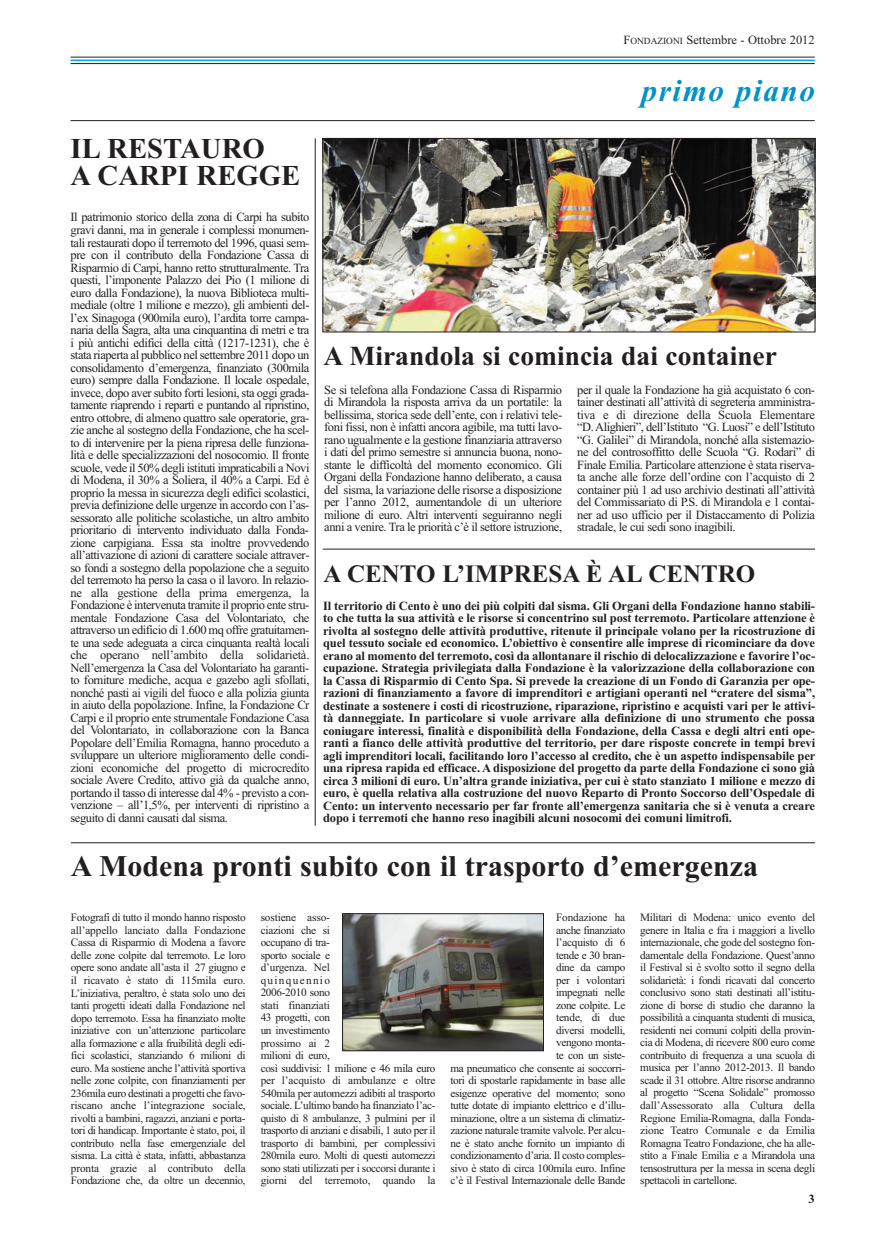
<style>
.page{position:relative;width:886px;height:1241px;background:#fff}
.page>*{position:absolute;margin:0;border:0;box-sizing:border-box;transform-origin:0 0}
.t1{font:italic 700 31.25px "Times New Roman";letter-spacing:.05em;color:#0092c8}
.t2{font:700 30px "Times New Roman";color:#231f20}
.t3{font:700 28.75px/27.5px "Times New Roman";color:#231f20}
.t4{font:700 27.5px "Times New Roman";color:#231f20}
.t5{font:700 25px "Times New Roman";color:#231f20}
.t6{font:12.5px/12.5px "Times New Roman";letter-spacing:-.03em;color:#231f20;text-align:justify}
.t7{font:700 12.5px/12.5px "Times New Roman";letter-spacing:-.01em;color:#231f20;text-align:justify}
.t8{font:12.5px "Times New Roman";color:#231f20}
.t9{font:11.25px/12.5px "Times New Roman";letter-spacing:-.03em;color:#231f20;text-align:justify}
.s1{font-size:9.38px}
</style>
<div class="page">
<hr style="left:71px;top:59px;width:744px;height:2px;background:#00aeef">
<hr style="left:71px;top:57px;width:744px;height:1px;background:#231f20">
<hr style="left:71px;top:63px;width:744px;height:1px;background:#231f20">
<hr style="left:71px;top:120px;width:744px;height:1px;background:#231f20">
<img style="left:325px;top:140px;width:488px;height:190px">
<div style="left:323px;top:138px;width:492px;height:194px;border:1px solid #231f20"></div>
<hr style="left:71px;top:842px;width:744px;height:1px;background:#231f20">
<hr style="left:323px;top:549px;width:492px;height:1px;background:#231f20">
<hr style="left:315px;top:138px;width:1px;height:687px;background:#231f20">
<img style="left:344px;top:915px;width:197px;height:133px">
<div style="left:342px;top:913px;width:201px;height:137px;border:1px solid #231f20"></div>
<p class="t8" style="left:623px;top:35px;width:193px">F<span class="s1">ONDAZIONI</span> Settembre - Ottobre 2012</p>
<h3 class="t3" style="left:71px;top:138px;width:231px">IL RESTAURO<br>A CARPI REGGE</h3>
<p class="t6" style="left:71px;top:212px;width:240px">Il patrimonio storico della zona di Carpi ha subito gravi danni, ma in generale i complessi monumen&shy;tali restaurati dopo il terremoto del 1996, quasi sem&shy;pre con il contributo della Fondazione Cassa di Risparmio di Carpi, hanno retto strutturalmente. Tra questi, l’imponente Palazzo dei Pio (1 milione di euro dalla Fondazione), la nuova Biblioteca multi&shy;mediale (oltre 1 milione e mezzo), gli ambienti del&shy;l’ex Sinagoga (900mila euro), l’ardita torre campa&shy;naria della Sagra, alta una cinquantina di metri e tra i più antichi edifici della città (1217-1231), che è stata riaperta al pubblico nel settembre 2011 dopo un consolidamento d’emergenza, finanziato (300mila euro) sempre dalla Fondazione. Il locale ospedale, invece, dopo aver subito forti lesioni, sta oggi grada&shy;tamente riaprendo i reparti e puntando al ripristino, entro ottobre, di almeno quattro sale operatorie, gra&shy;zie anche al sostegno della Fondazio ne, che ha scel&shy;to di intervenire per la piena ripresa delle funziona&shy;lità e delle specializzazioni del nosocomio. Il fronte scuole, vede il 50% degli istituti impraticabili a Novi di Modena, il 30% a Soliera, il 40% a Carpi. Ed è proprio la messa in sicurezza degli edifici scolastici, previa definizione delle urgenze in accordo con l’as&shy;sessorato alle politiche scolastiche, un altro ambito prioritario di intervento individuato dalla Fonda - zione carpigiana. Essa sta inoltre provvedendo all’attivazione di azioni di carattere sociale attraver&shy;so fondi a sostegno della popolazione che a seguito del terremoto ha perso la casa o il lavoro. In relazio&shy;ne alla gestione della prima emergenza, la Fondazione è intervenuta tramite il proprio ente stru&shy;mentale Fondazione Casa del Volontariato, che attraverso un edificio di 1.600 mq offre gratuitamen&shy;te una sede adeguata a circa cinquanta realtà locali che operano nell’ambito della solidarietà.<br>Nell’emergenza la Casa del Volontariato ha garanti&shy;to forniture mediche, acqua e gazebo agli sfollati, nonché pasti ai vigili del fuoco e alla polizia giunta in aiuto della popolazione. Infine, la Fondazione Cr Carpi e il proprio ente strumentale Fondazione Casa del Volontariato, in collaborazione con la Banca Popolare dell’Emilia Roma gna, hanno proceduto a sviluppare un ulteriore miglioramento delle condi&shy;zioni economiche del progetto di microcredito sociale Avere Credito, attivo già da qualche anno, portando il tasso di interesse dal 4% - previsto a con&shy;venzione – all’1,5%, per interventi di ripristino a seguito di danni causati dal sisma.</p>
<h1 class="t1" style="left:641px;top:79px;width:175px">primo piano</h1>
<h3 class="t4" style="left:324px;top:347px;width:455px">A Mirandola si comincia dai container</h3>
<p class="t6" style="left:324px;top:384px;width:239px">Se si telefona alla Fondazione Cassa di Ris parmio di Mirandola la risposta arriva da un portatile: la bellissima, storica sede dell’ente, con i relativi tele&shy;foni fissi, non è infatti ancora agibile, ma tutti lavo&shy;rano ugualmente e la gestione finanziaria attraverso i dati del primo semestre si annuncia buona, nono&shy;stante le difficoltà del momento economico. Gli Organi della Fondazio ne hanno deliberato, a causa del sisma, la variazione delle risorse a disposizione per l’anno 2012, aumentandole di un ulteriore milione di euro. Altri interventi seguiranno negli anni a venire. Tra le priorità c’è il settore istruzione,</p>
<p class="t6" style="left:577px;top:384px;width:239px">per il quale la Fondazione ha già acquistato 6 con&shy;tainer destinati all’attività di segreteria amministra&shy;tiva e di direzione della Scuola Elementare “D. Alighieri”, dell’Istituto “G. Luosi” e dell’Istituto “G. Galilei” di Mi ran dola, nonché alla sistemazio&shy;ne del controsoffitto delle Scuola “G. Rodari” di Finale Emilia. Particolare attenzione è stata riserva&shy;ta anche alle forze dell’ordine con l’acquisto di 2 container più 1 ad uso archivio destinati all’attività del Commissariato di P.S. di Mirandola e 1 contai&shy;ner ad uso ufficio per il Distaccamento di Polizia stradale, le cui sedi sono inagibili.</p>
<h3 class="t5" style="left:324px;top:565px;width:433px">A CENTO L’IMPRESA È AL CENTRO</h3>
<p class="t7" style="left:323px;top:600px;width:494px">Il territorio di Cento è uno dei più colpiti dal sisma. Gli Organi della Fondazione hanno stabili&shy;to che tutta la sua attività e le risorse si concentrino sul post terremoto. Particolare attenzione è rivolta al sostegno delle attività produttive, ritenute il principale volano per la ricostruzione di quel tessuto sociale ed economico. L’obiettivo è consentire alle imprese di ricominciare da dove erano al momento del terremoto, così da allontanare il rischio di delocalizzazione e favorire l’oc&shy;cupazione. Strategia privilegiata dalla Fondazione è la valorizzazione della collaborazione con la Cassa di Risparmio di Cento Spa. Si prevede la creazione di un Fondo di Garanzia per ope&shy;razioni di finanziamento a favore di imprenditori e artigiani operanti nel “cratere del sisma”, destinate a sostenere i costi di ricostruzione, riparazione, ripristino e acquisti vari per le attivi&shy;tà danneggiate. In particolare si vuole arrivare alla definizione di uno strumento che possa coniugare interessi, finalità e disponibilità della Fondazione, della Cassa e degli altri enti ope&shy;ranti a fianco delle attività produttive del territorio, per dare risposte concrete in tempi brevi agli imprenditori locali, facilitando loro l’accesso al credito, che è un aspetto indispensabile per una ripresa rapida ed efficace. A disposizione del progetto da parte della Fondazione ci sono già circa 3 milioni di euro. Un’altra grande iniziativa, per cui è stato stanziato 1 milione e mezzo di euro, è quella relativa alla costruzione del nuovo Reparto di Pronto Soccorso dell’Ospedale di Cento: un intervento necessario per far fronte all’emergenza sanitaria che si è venuta a creare dopo i terremoti che hanno reso inagibili alcuni nosocomi dei comuni limitrofi.</p>
<h2 class="t2" style="left:71px;top:855px;width:689px">A Modena pronti subito con il trasporto d’emergenza</h2>
<p class="t9" style="left:71px;top:912px;width:176px">Fotografi di tutto il mondo hanno risposto all’appello lanciato dalla Fondazione Cassa di Risparmio di Modena a favore delle zone colpite dal terremoto. Le loro opere sono andate all’asta il 27 giugno e il ricavato è stato di 115mila euro.<br>L’iniziativa, peraltro, è stata solo uno dei tanti progetti ideati dalla Fondazione nel dopo terremoto. Essa ha finanziato molte iniziative con un’attenzione particolare alla formazione e alla fruibilità degli edi&shy;fici scolastici, stanziando 6 milioni di euro. Ma sostiene anche l’attività sportiva nelle zone colpite, con finanziamenti per 236mila euro destinati a progetti che favo&shy;riscano anche l’integrazione sociale, rivolti a bambini, ragazzi, anziani e porta&shy;tori di handicap. Importante è stato, poi, il contributo nella fase emergenziale del sisma. La città è stata, infatti, abbastanza pronta grazie al contributo della Fondazione che, da oltre un decennio,</p>
<p class="t9" style="left:261px;top:912px;width:176px;text-align:left">sostiene asso-<br>ciazioni che si<br>occupano di tra-<br>sporto sociale e<br>d’urgenza. Nel<br>quinquennio<br>2006-2010 sono<br>stati finanziati<br>43 progetti, con<br>un investimento<br>prossimo ai 2<br>milioni di euro,<br>così suddivisi: 1 milione e 46 mila euro per l’acquisto di ambulanze e oltre<br>540mila per automezzi adibiti al trasporto sociale. L’ultimo bando ha finanziato l’ac&shy;quisto di 8 ambulanze, 3 pulmini per il trasporto di anziani e disabili, 1 auto per il trasporto di bambini, per complessivi<br>280mila euro. Molti di questi automezzi sono stati utilizzati per i soccorsi durante i giorni del terremoto, quando la</p>
<p class="t9" style="left:450px;top:912px;width:176px;text-align:right">Fondazione ha<br>anche finanziato<br>l’acquisto di 6<br>tende e 30 bran-<br>dine da campo<br>per i volontari<br>impegnati nelle<br>zone colpite. Le<br>tende, di due<br>diversi modelli,<br>vengono monta-<br>te con un siste-<br>ma pneumatico che consente ai soccorri&shy;tori di spostarle rapidamente in base alle esigenze operative del momento; sono tutte dotate di impianto elettrico e d’illu&shy;minazione, oltre a un sistema di climatiz&shy;zazione naturale tramite valvole. Per alcu&shy;ne è stato anche fornito un impianto di condizionamento d’aria. Il costo comples&shy;sivo è stato di circa 100mila euro. Infine c’è il Festival Internazionale delle Bande</p>
<p class="t9" style="left:640px;top:912px;width:176px">Militari di Modena: unico evento del genere in Italia e fra i maggiori a livello internazionale, che gode del sostegno fon&shy;damentale della Fondazione. Quest’anno il Festival si è svolto sotto il segno della solidarietà: i fondi ricavati dal concerto conclusivo sono stati destinati all’istitu&shy;zione di borse di studio che daranno la possibilità a cinquanta studenti di musica, residenti nei comuni colpiti della provin&shy;cia di Modena, di ricevere 800 euro come contribuito di frequenza a una scuola di musica per l’anno 2012-2013. Il bando scade il 31 ottobre. Altre risorse andranno al progetto “Scena Solidale” promosso dall’Assessorato alla Cultura della Regione Emilia-Romagna, dalla Fonda - zione Teatro Comunale e da Emilia Romagna Teatro Fondazione, che ha alle&shy;stito a Finale Emilia e a Mirandola una tensostruttura per la messa in scena degli spettacoli in cartellone.</p>
<p class="t7" style="left:808px;top:1194px;width:8px">3</p>
</div>
